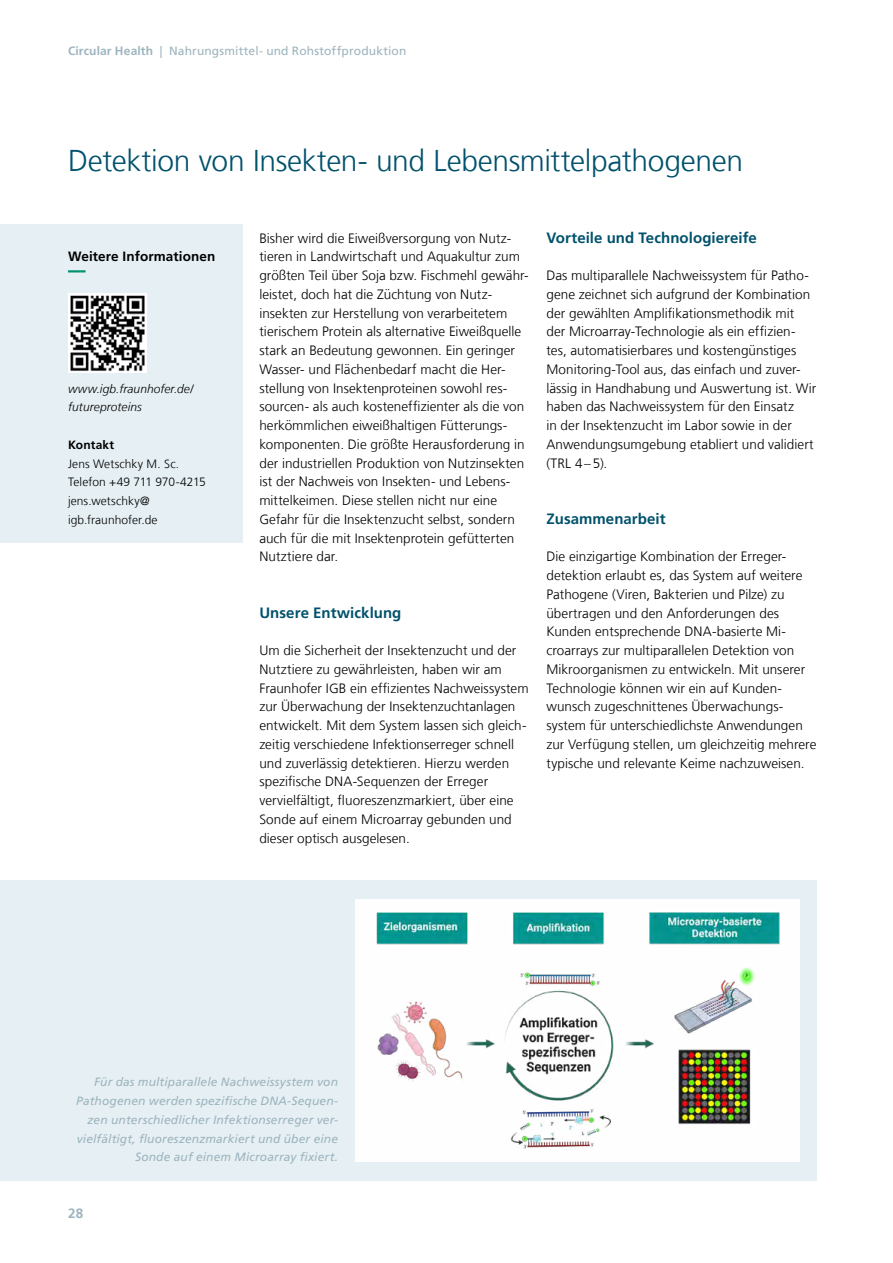
<style>
.page{position:relative;width:893px;height:1263px;background:#fff}
.page>*{position:absolute;margin:0;border:0;box-sizing:border-box;transform-origin:0 0}
.t1{font:300 30px "Frutiger LT Com";letter-spacing:-.015em;color:#00516c}
.t2{font:700 15px "Frutiger LT Com";letter-spacing:.005em;color:#00516c}
.t3{font:300 13.5px/18.8px "Frutiger LT Com";letter-spacing:.005em;color:#000}
.t4{font:700 13.5px "Frutiger LT Com";letter-spacing:.01em;color:#000}
.t5{font:700 13.5px "Frutiger LT Com";color:#9db4be}
.t6{font:italic 12px/18.8px "Frutiger LT Com";letter-spacing:.015em;color:#9db4be;text-align:right}
.t7{font:300 12px/18.8px "Frutiger LT Com";letter-spacing:.005em;color:#000}
.t8{font:12px "Frutiger LT Com";letter-spacing:.015em;color:#9db4be}
.t9{font:italic 300 12px/18.8px "Frutiger LT Com";letter-spacing:.01em;color:#000}
.t10{font:700 12px "Frutiger LT Com";letter-spacing:.01em;color:#000}
.s1{font-weight:700}
</style>
<div class="page">
<hr style="left:892px;top:805px;width:1px;height:458px;background:#e6f0f4">
<div style="left:0;top:880px;width:816px;height:300px;background:#e6f0f4"></div>
<div style="left:0;top:224px;width:242px;height:319px;background:#e6f0f4"></div>
<svg style="left:68px;top:270px;width:18px;height:2px"></svg>
<img style="left:68px;top:294px;width:79px;height:79px">
<img style="left:355px;top:899px;width:444px;height:262px">
<p class="t8" style="left:68px;top:44px;width:340px"><span class="s1">Circular Health</span> | Nahrungsmittel- und Rohstoffproduktion</p>
<h1 class="t1" style="left:68px;top:144px;width:677px">Detektion von Insekten- und Lebensmittelpathogenen</h1>
<p class="t4" style="left:68px;top:249px;width:149px">Weitere Informationen</p>
<p class="t9" style="left:68px;top:379px;width:127px">www.igb.fraunhofer.de/ futureproteins</p>
<p class="t10" style="left:68px;top:438px;width:48px">Kontakt</p>
<p class="t7" style="left:68px;top:454px;width:139px">Jens Wetschky M. Sc.<br>Telefon +49 711 970-4215 jens.wetschky@ igb.fraunhofer.de</p>
<p class="t3" style="left:259px;top:229px;width:271px">Bisher wird die Eiweißversorgung von Nutz&shy;tieren in Landwirtschaft und Aquakultur zum größten Teil über Soja bzw. Fischmehl gewähr&shy;leistet, doch hat die Züchtung von Nutz&shy;insekten zur Herstellung von verarbeitetem tierischem Protein als alternative Eiweißquelle stark an Bedeutung gewonnen. Ein geringer Wasser- und Flächenbedarf macht die Her&shy;stellung von Insektenproteinen sowohl res&shy;sourcen- als auch kosteneffizienter als die von herkömmlichen eiweißhaltigen Fütterungs&shy;komponenten. Die größte Herausforderung in der industriellen Produktion von Nutzinsekten ist der Nachweis von Insekten- und Lebens&shy;mittelkeimen. Diese stellen nicht nur eine Gefahr für die Insektenzucht selbst, sondern auch für die mit Insektenprotein gefütterten Nutztiere dar.</p>
<p class="t2" style="left:259px;top:604px;width:144px">Unsere Entwicklung</p>
<p class="t3" style="left:259px;top:641px;width:271px">Um die Sicherheit der Insektenzucht und der Nutztiere zu gewährleisten, haben wir am Fraunhofer IGB ein effizientes Nachweissystem zur Überwachung der Insektenzuchtanlagen entwickelt. Mit dem System lassen sich gleich&shy;zeitig verschiedene Infektionserreger schnell und zuverlässig detektieren. Hierzu werden spezifische DNA-Sequenzen der Erreger vervielfältigt, fluoreszenzmarkiert, über eine Sonde auf einem Microarray gebunden und dieser optisch ausgelesen.</p>
<p class="t2" style="left:546px;top:229px;width:212px">Vorteile und Technologiereife</p>
<p class="t3" style="left:546px;top:266px;width:271px">Das multiparallele Nachweissystem für Patho&shy;gene zeichnet sich aufgrund der Kombination der gewählten Amplifikationsmethodik mit der Microarray-Technologie als ein effizien&shy;tes, automatisierbares und kostengünstiges Monitoring-Tool aus, das einfach und zuver&shy;lässig in Handhabung und Auswertung ist. Wir haben das Nachweissystem für den Einsatz<br>in der Insektenzucht im Labor sowie in der Anwendungsumgebung etabliert und validiert (TRL 4–5).</p>
<p class="t2" style="left:546px;top:510px;width:121px">Zusammenarbeit</p>
<p class="t3" style="left:546px;top:547px;width:272px">Die einzigartige Kombination der Erreger&shy;detektion erlaubt es, das System auf weitere Pathogene (Viren, Bakterien und Pilze) zu übertragen und den Anforderungen des Kunden entsprechende DNA-basierte Mi&shy;croarrays zur multiparallelen Detektion von Mikroorganismen zu entwickeln. Mit unserer Technologie können wir ein auf Kunden&shy;wunsch zugeschnittenes Überwachungs&shy;system für unterschiedlichste Anwendungen zur Verfügung stellen, um gleichzeitig mehrere typische und relevante Keime nachzuweisen.</p>
<p class="t6" style="left:76px;top:1073px;width:263px">Für das multiparallele Nachweissystem von Pathogenen werden spezifische DNA-Sequen&shy;zen unterschiedlicher Infektionserreger ver&shy;vielfältigt, fluoreszenzmarkiert und über eine Sonde auf einem Microarray fixiert.</p>
<p class="t5" style="left:68px;top:1205px;width:17px">28</p>
</div>
